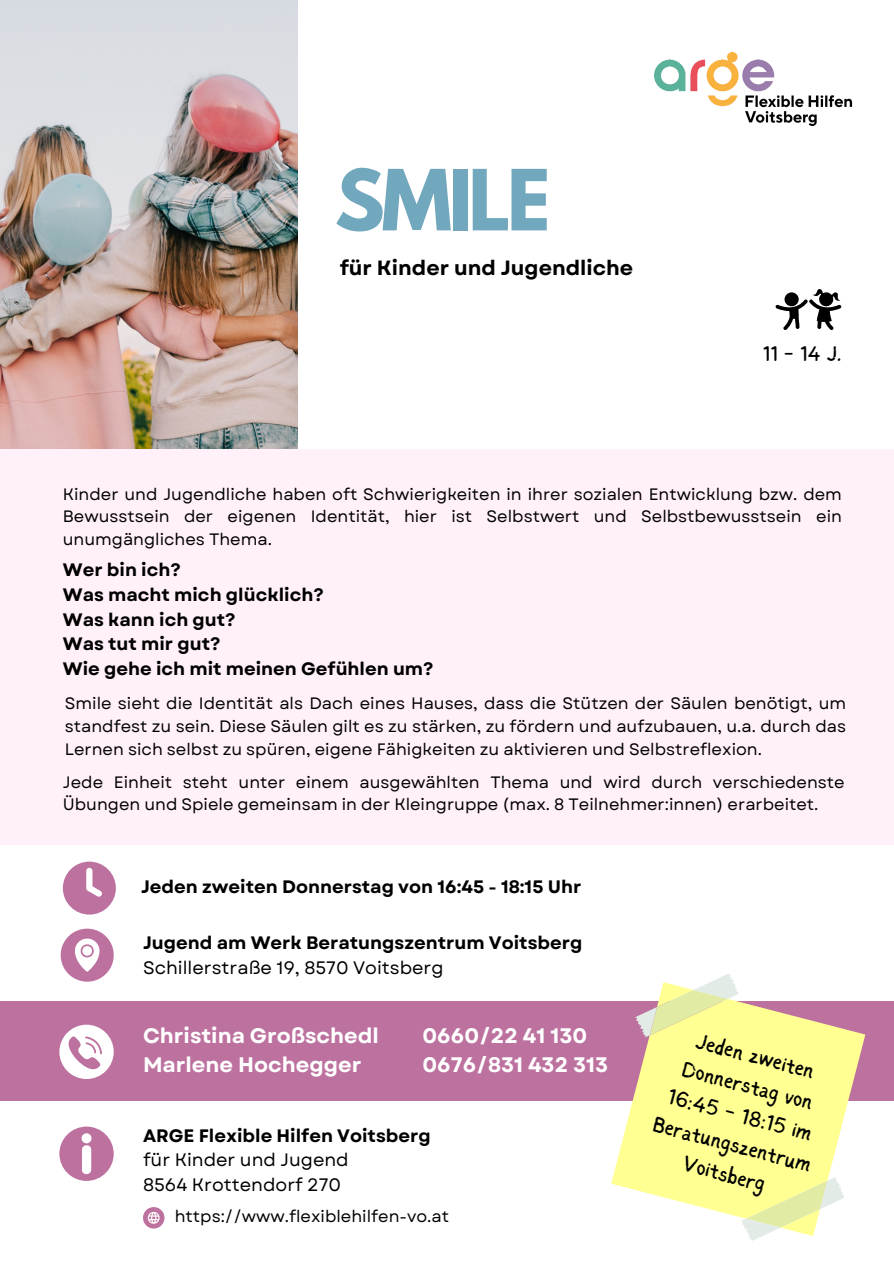
<style>
.page{position:relative;width:894px;height:1264px;background:#fff}
.page>*{position:absolute;margin:0;border:0;box-sizing:border-box;transform-origin:0 0}
.t1{font:700 74.55px "League Spartan";letter-spacing:-.045em;color:#71a8bd}
.t2{font:22.05px/30.5px "Sigher";color:#000;text-align:center}
.t3{font:21.15px "Sigher";color:#000}
.t4{font:700 21px/29.2px "Garet";color:#fff}
.t5{font:700 20.55px "Garet";color:#000}
.t6{font:700 18px/24.8px "Garet";color:#000}
.t7{font:18px "Garet";color:#000}
.t8{font:16.5px/22.5px "Garet";color:#000;text-align:justify}
</style>
<div class="page">
<img style="left:0;top:0;width:297px;height:449px">
<div style="left:0;top:449px;width:893px;height:396px;background:#fff0f9"></div>
<img style="left:654px;top:51px;width:199px;height:75px">
<div style="left:0;top:1000px;width:893px;height:100px;background:#bd719f"></div>
<svg style="left:143px;top:1207px;width:21px;height:21px"></svg>
<svg style="left:775px;top:289px;width:66px;height:41px"></svg>
<svg style="left:59px;top:1126px;width:54px;height:54px"></svg>
<svg style="left:61px;top:928px;width:53px;height:53px"></svg>
<svg style="left:63px;top:861px;width:53px;height:53px"></svg>
<svg style="left:59px;top:1024px;width:54px;height:54px"></svg>
<svg style="left:596px;top:1000px;width:283px;height:216px;fill:#ffff92"></svg>
<svg style="left:629px;top:973px;width:114px;height:83px"></svg>
<svg style="left:735px;top:1158px;width:114px;height:83px"></svg>
<h2 class="t1" style="left:334px;top:163px;width:217px">SMILE</h2>
<p class="t5" style="left:339px;top:253px;width:295px">für Kinder und Jugendliche</p>
<p class="t3" style="left:762px;top:345px;width:80px">11 - 14 J.</p>
<p class="t8" style="left:63px;top:482px;width:780px">Kinder und Jugendliche haben oft Schwierigkeiten in ihrer sozialen Entwicklung bzw. dem Bewusstsein der eigenen Identität, hier ist Selbstwert und Selbstbewusstsein ein unumgängliches Thema.</p>
<p class="t6" style="left:63px;top:557px;width:372px">Wer bin ich?<br>Was macht mich glücklich?<br>Was kann ich gut?<br>Was tut mir gut?<br>Wie gehe ich mit meinen Gefühlen um?</p>
<h3 class="t8" style="left:65px;top:692px;width:782px">Smile sieht die Identität als Dach eines Hauses, dass die Stützen der Säulen benötigt, um standfest zu sein. Diese Säulen gilt es zu stärken, zu fördern und aufzubauen, u.a. durch das Lernen sich selbst zu spüren, eigene Fähigkeiten zu aktivieren und Selbstreflexion.</h3>
<p class="t8" style="left:63px;top:771px;width:783px">Jede Einheit steht unter einem ausgewählten Thema und wird durch verschiedenste<br>Übungen und Spiele gemeinsam in der Kleingruppe (max. 8 Teilnehmer:innen) erarbeitet.</p>
<p class="t6" style="left:141px;top:874px;width:441px">Jeden zweiten Donnerstag von 16:45 - 18:15 Uhr</p>
<h5 class="t6" style="left:143px;top:930px;width:441px">Jugend am Werk Beratungszentrum Voitsberg</h5>
<p class="t7" style="left:143px;top:954px;width:302px">Schillerstraße 19, 8570 Voitsberg</p>
<h1 class="t4" style="left:143px;top:1020px;width:237px">Christina Großschedl<br>Marlene Hochegger</h1>
<h3 class="t4" style="left:422px;top:1020px;width:187px">0660/22 41 130<br>0676/831 432 313</h3>
<p class="t6" style="left:143px;top:1123px;width:289px">ARGE Flexible Hilfen Voitsberg</p>
<h5 class="t7" style="left:143px;top:1147px;width:207px">für Kinder und Jugend</h5>
<p class="t7" style="left:143px;top:1171px;width:200px">8564 Krottendorf 270</p>
<p class="t8" style="left:175px;top:1204px;width:276px">https://www.flexiblehilfen-vo.at</p>
<h4 class="t2" style="left:700px;top:1027px;width:123px;rotate:15deg">Jeden zweiten</h4>
<h4 class="t2" style="left:664px;top:1080px;width:164px;rotate:15deg">16:45 - 18:15 im<br>Beratungszentrum<br>Voitsberg</h4>
<h4 class="t2" style="left:686px;top:1054px;width:136px;rotate:15deg">Donnerstag von</h4>
</div>
